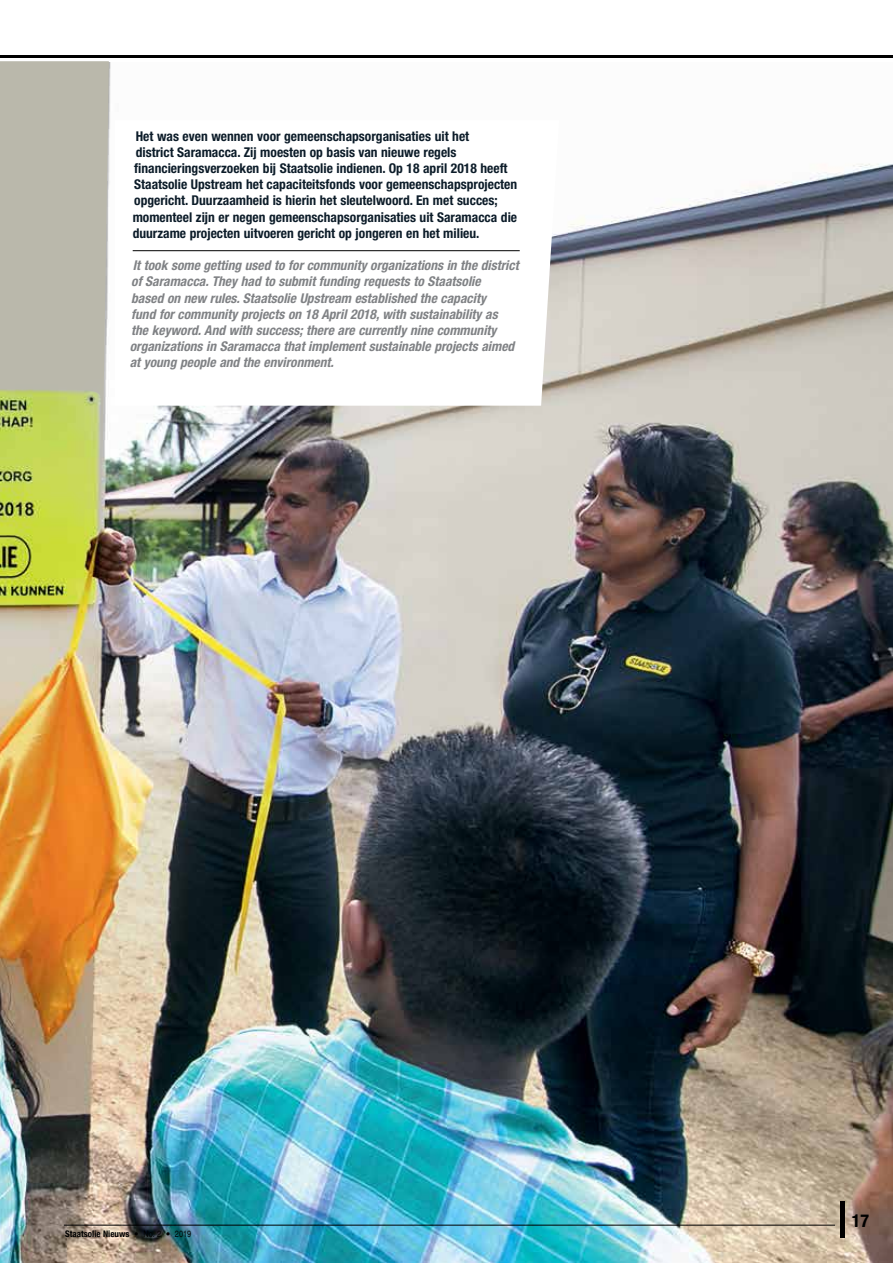
<style>
.page{position:relative;width:893px;height:1263px;background:#fff}
.page>*{position:absolute;margin:0;border:0;box-sizing:border-box;transform-origin:0 0}
.t1{font:700 condensed 18px "Helvetica Neue";color:#000}
.t2{font:700 condensed 13.5px/16.2px "Helvetica Neue";color:#0c1c29}
.t3{font:italic 700 condensed 13.5px/16.2px "Helvetica Neue";color:#808285}
.t4{font:700 condensed 9px "Helvetica Neue";color:#000}
.s1{font-family:"Helvetica";font-weight:400}
</style>
<div class="page">
<img style="left:0;top:62px;width:893px;height:1201px">
<svg style="left:0;top:61px;width:109px;height:475px;background:#bbbf94"></svg>
<hr style="left:0;top:55px;width:893px;height:3px;background:#000">
<svg style="left:115px;top:120px;width:444px;height:286px"></svg>
<hr style="left:133px;top:250px;width:387px;height:1px;background:#000">
<hr style="left:64px;top:1225px;width:771px;height:1px;background:#000">
<hr style="left:840px;top:1201px;width:4px;height:36px;background:#000">
<svg style="left:844px;top:1201px;width:49px;height:36px;background:#8d7163"></svg>
<p class="t2" style="left:133px;top:127px;width:386px">Het was even wennen voor gemeenschapsorganisaties uit het<br>district Saramacca. Zij moesten op basis van nieuwe regels financieringsverzoeken bij Staatsolie indienen. Op 18 april 2018 heeft Staatsolie Upstream het capaciteitsfonds voor gemeenschapsprojecten opgericht. Duurzaamheid is hierin het sleutelwoord. En met succes; momenteel zijn er negen gemeenschapsorganisaties uit Saramacca die duurzame projecten uitvoeren gericht op jongeren en het milieu.</p>
<p class="t3" style="left:130px;top:257px;width:391px">It took some getting used to for community organizations in the district of Saramacca. They had to submit funding requests to Staatsolie<br>based on new rules. Staatsolie Upstream established the capacity<br>fund for community projects on 18 April 2018, with sustainability as<br>the keyword. And with success; there are currently nine community organizations in Saramacca that implement sustainable projects aimed at young people and the environment.</p>
<p class="t4" style="left:65px;top:1226px;width:128px">Staatsolie Nieuws • <span class="s1">No. 2</span> • <span class="s1">2019</span></p>
<h1 class="t1" style="left:852px;top:1205px;width:19px">17</h1>
</div>
